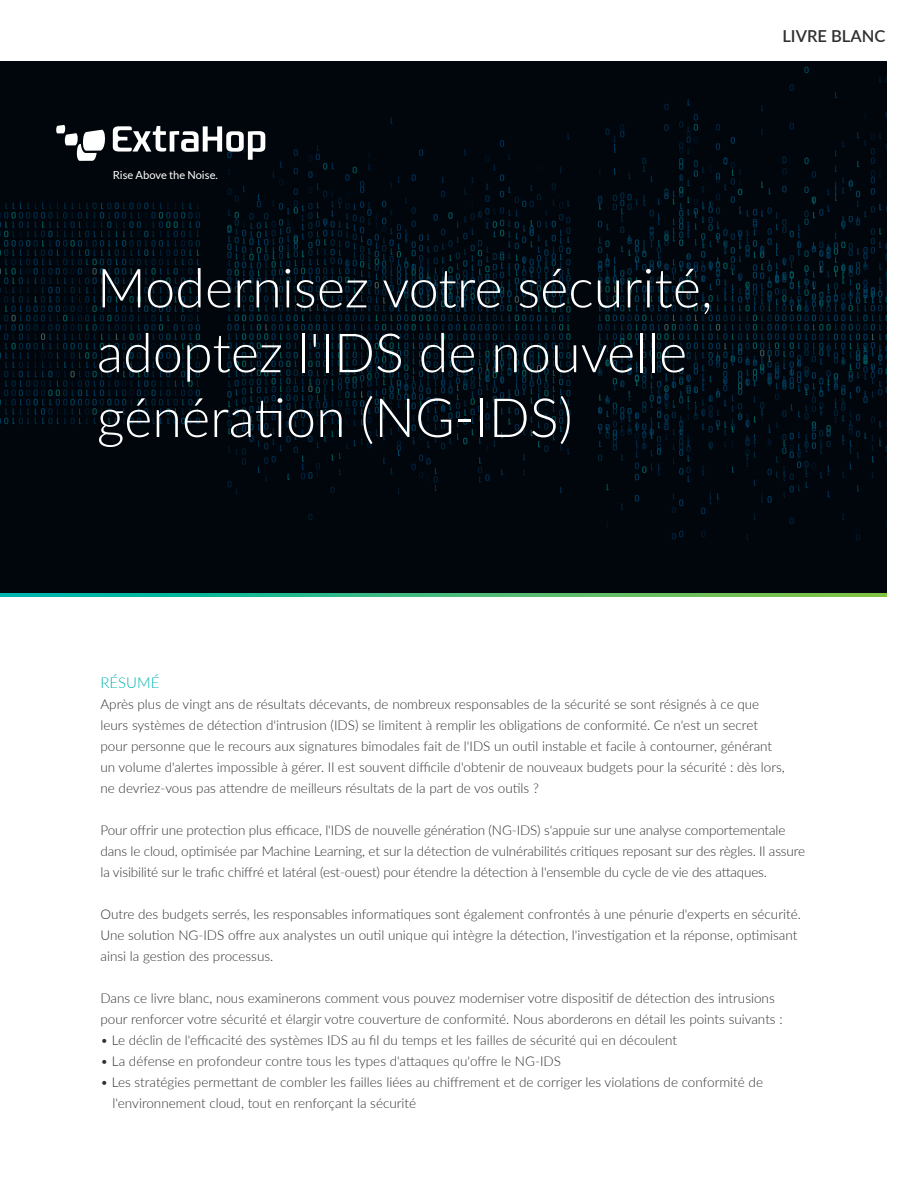
<style>
.page{position:relative;width:918px;height:1188px;background:#fff}
.page>*{position:absolute;margin:0;border:0;box-sizing:border-box;transform-origin:0 0}
.t1{font:300 54px/64.8px "Lato";color:#fff}
.t2{font:600 16.5px "Lato";color:#313031}
.t3{font:300 15px "Lato";color:#00b5ae}
.t4{font:300 13.5px/21px "Lato";color:#313031}
.t5{font:11.1px "Lato";color:#fff}
</style>
<div class="page">
<svg style="left:748px;top:62px;width:139px;height:532px;background:#000a11"></svg>
<svg style="left:0;top:62px;width:748px;height:532px;background:#000911"></svg>
<svg style="left:0;top:594px;width:887px;height:2px;background:#3fbb7a"></svg>
<svg style="left:56px;top:125px;width:49px;height:36px"></svg>
<svg style="left:113px;top:126px;width:152px;height:34px"></svg>
<p class="t5" style="left:113px;top:169px;width:107px">Rise Above the Noise.</p>
<h1 class="t1" style="left:97px;top:254px;width:617px">Modernisez votre sécurité, adoptez l'IDS de nouvelle génération (NG-IDS)</h1>
<p class="t2" style="left:782px;top:24px;width:104px">LIVRE BLANC</p>
<p class="t3" style="left:100px;top:672px;width:61px">RÉSUMÉ</p>
<p class="t4" style="left:100px;top:693px;width:686px">Après plus de vingt ans de résultats décevants, de nombreux responsables de la sécurité se sont résignés à ce que leurs systèmes de détection d'intrusion (IDS) se limitent à remplir les obligations de conformité. Ce n'est un secret pour personne que le recours aux signatures bimodales fait de l'IDS un outil instable et facile à contourner, générant un volume d'alertes impossible à gérer. Il est souvent difficile d'obtenir de nouveaux budgets pour la sécurité : dès lors, ne devriez-vous pas attendre de meilleurs résultats de la part de vos outils ?</p>
<p class="t4" style="left:100px;top:819px;width:706px">Pour offrir une protection plus efficace, l'IDS de nouvelle génération (NG-IDS) s'appuie sur une analyse comportementale dans le cloud, optimisée par Machine Learning, et sur la détection de vulnérabilités critiques reposant sur des règles. Il assure la visibilité sur le trafic chiffré et latéral (est-ouest) pour étendre la détection à l'ensemble du cycle de vie des attaques.</p>
<p class="t4" style="left:100px;top:903px;width:702px">Outre des budgets serrés, les responsables informatiques sont également confrontés à une pénurie d'experts en sécurité.<br>Une solution NG-IDS offre aux analystes un outil unique qui intègre la détection, l'investigation et la réponse, optimisant ainsi la gestion des processus.</p>
<p class="t4" style="left:100px;top:987px;width:684px">Dans ce livre blanc, nous examinerons comment vous pouvez moderniser votre dispositif de détection des intrusions pour renforcer votre sécurité et élargir votre couverture de conformité. Nous aborderons en détail les points suivants :</p>
<p class="t4" style="left:100px;top:1029px;width:578px">• Le déclin de l'efficacité des systèmes IDS au fil du temps et les failles de sécurité qui en découlent</p>
<p class="t4" style="left:100px;top:1050px;width:462px">• La défense en profondeur contre tous les types d'attaques qu'offre le NG-IDS</p>
<p class="t4" style="left:113px;top:1071px;width:652px;text-indent:-12px">• Les stratégies permettant de combler les failles liées au chiffrement et de corriger les violations de conformité de l'environnement cloud, tout en renforçant la sécurité</p>
</div>
